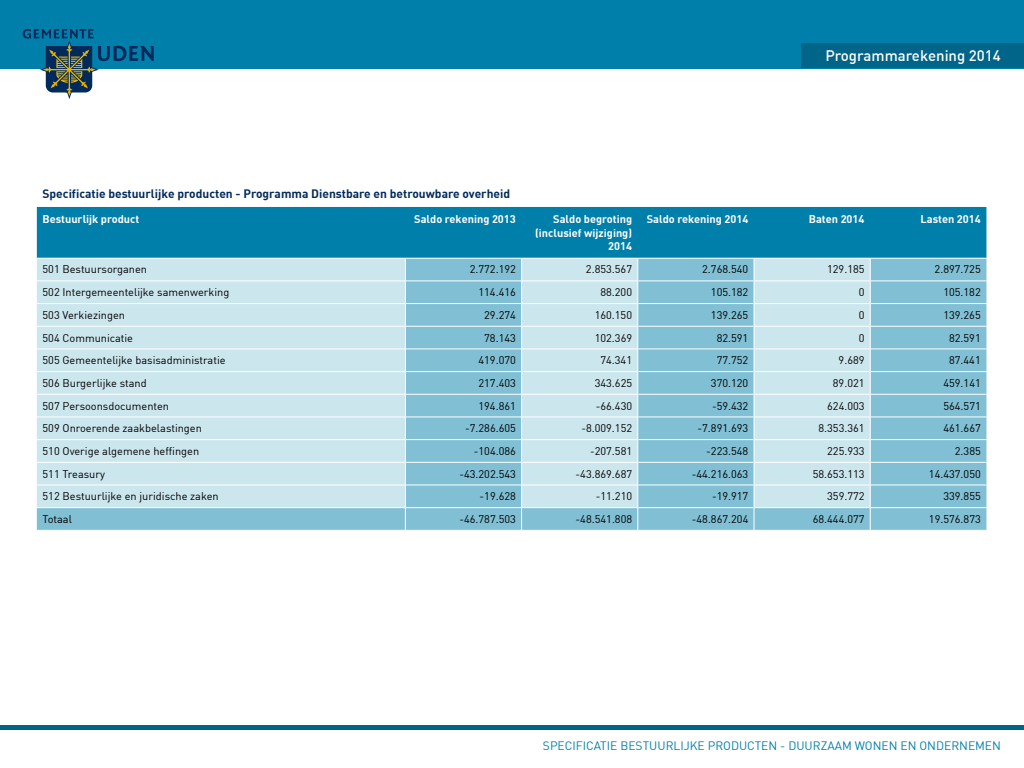
<style>
.page{position:relative;width:1024px;height:768px;background:#fff}
.page>*{position:absolute;margin:0;border:0;box-sizing:border-box;transform-origin:0 0}
.t1{font:500 15px "DIN";color:#fff}
.t2{font:700 12px "DIN";color:#002a5b}
.t3{font:12px "DIN";color:#007faa}
.t4{font:11px "DIN";color:#000}
.t5{font:700 11px/13.2px "DIN";color:#fff;text-align:right}
</style>
<div class="page">
<hr style="left:0;top:726px;width:1024px;height:4px;background:#016589">
<div style="left:0;top:0;width:1024px;height:68px;background:#007faa"></div>
<div style="left:801px;top:43px;width:223px;height:25px;background:#016589"></div>
<svg style="left:23px;top:29px;width:131px;height:70px"></svg>
<div style="left:37px;top:207px;width:949px;height:51px;background:#007faa"></div>
<div style="left:871px;top:259px;width:115px;height:271px;background:#80bfd4"></div>
<hr style="left:871px;top:281px;width:115px;height:1px;background:#fff">
<hr style="left:871px;top:303px;width:115px;height:1px;background:#fff">
<hr style="left:871px;top:326px;width:115px;height:1px;background:#fff">
<hr style="left:871px;top:349px;width:115px;height:1px;background:#fff">
<hr style="left:871px;top:371px;width:115px;height:1px;background:#fff">
<hr style="left:871px;top:394px;width:115px;height:1px;background:#fff">
<hr style="left:871px;top:417px;width:115px;height:1px;background:#fff">
<hr style="left:871px;top:439px;width:115px;height:1px;background:#fff">
<hr style="left:871px;top:462px;width:115px;height:1px;background:#fff">
<hr style="left:871px;top:485px;width:115px;height:1px;background:#fff">
<hr style="left:871px;top:507px;width:115px;height:1px;background:#fff">
<svg style="left:37px;top:258px;width:834px;height:272px;background:#b6dae6"></svg>
<h1 class="t1" style="left:825px;top:46px;width:177px">Programmarekening 2014</h1>
<p class="t2" style="left:43px;top:186px;width:469px">Specificatie bestuurlijke producten - Programma Dienstbare en betrouwbare overheid</p>
<p class="t5" style="left:43px;top:212px;width:98px">Bestuurlijk product</p>
<p class="t5" style="left:414px;top:212px;width:103px">Saldo rekening 2013</p>
<p class="t5" style="left:535px;top:212px;width:98px">Saldo begroting (inclusief wijziging)<br>2014</p>
<p class="t5" style="left:647px;top:212px;width:103px">Saldo rekening 2014</p>
<p class="t5" style="left:809px;top:212px;width:57px">Baten 2014</p>
<p class="t5" style="left:921px;top:212px;width:62px">Lasten 2014</p>
<p class="t4" style="left:43px;top:263px;width:106px">501 Bestuursorganen</p>
<p class="t4" style="left:470px;top:263px;width:48px">2.772.192</p>
<p class="t4" style="left:586px;top:263px;width:48px">2.853.567</p>
<p class="t4" style="left:702px;top:263px;width:48px">2.768.540</p>
<p class="t4" style="left:827px;top:263px;width:39px">129.185</p>
<p class="t4" style="left:935px;top:263px;width:48px">2.897.725</p>
<p class="t4" style="left:43px;top:285px;width:188px">502 Intergemeentelijke samenwerking</p>
<p class="t4" style="left:478px;top:285px;width:39px">114.416</p>
<p class="t4" style="left:600px;top:285px;width:33px">88.200</p>
<p class="t4" style="left:711px;top:285px;width:39px">105.182</p>
<p class="t4" style="left:859px;top:285px;width:7px">0</p>
<p class="t4" style="left:943px;top:285px;width:39px">105.182</p>
<p class="t4" style="left:43px;top:308px;width:84px">503 Verkiezingen</p>
<p class="t4" style="left:484px;top:308px;width:33px">29.274</p>
<p class="t4" style="left:595px;top:308px;width:39px">160.150</p>
<p class="t4" style="left:711px;top:308px;width:39px">139.265</p>
<p class="t4" style="left:859px;top:308px;width:7px">0</p>
<p class="t4" style="left:943px;top:308px;width:39px">139.265</p>
<p class="t4" style="left:43px;top:331px;width:92px">504 Communicatie</p>
<p class="t4" style="left:484px;top:331px;width:33px">78.143</p>
<p class="t4" style="left:595px;top:331px;width:39px">102.369</p>
<p class="t4" style="left:717px;top:331px;width:33px">82.591</p>
<p class="t4" style="left:859px;top:331px;width:7px">0</p>
<p class="t4" style="left:949px;top:331px;width:33px">82.591</p>
<p class="t4" style="left:43px;top:353px;width:185px">505 Gemeentelijke basisadministratie</p>
<p class="t4" style="left:479px;top:353px;width:39px">419.070</p>
<p class="t4" style="left:600px;top:353px;width:33px">74.341</p>
<p class="t4" style="left:717px;top:353px;width:33px">77.752</p>
<p class="t4" style="left:839px;top:353px;width:27px">9.689</p>
<p class="t4" style="left:949px;top:353px;width:33px">87.441</p>
<p class="t4" style="left:43px;top:376px;width:106px">506 Burgerlijke stand</p>
<p class="t4" style="left:479px;top:376px;width:39px">217.403</p>
<p class="t4" style="left:595px;top:376px;width:39px">343.625</p>
<p class="t4" style="left:711px;top:376px;width:39px">370.120</p>
<p class="t4" style="left:833px;top:376px;width:33px">89.021</p>
<p class="t4" style="left:943px;top:376px;width:39px">459.141</p>
<p class="t4" style="left:43px;top:399px;width:128px">507 Persoonsdocumenten</p>
<p class="t4" style="left:479px;top:399px;width:39px">194.861</p>
<p class="t4" style="left:596px;top:399px;width:38px">-66.430</p>
<p class="t4" style="left:712px;top:399px;width:38px">-59.432</p>
<p class="t4" style="left:827px;top:399px;width:39px">624.003</p>
<p class="t4" style="left:943px;top:399px;width:39px">564.571</p>
<p class="t4" style="left:43px;top:421px;width:161px">509 Onroerende zaakbelastingen</p>
<p class="t4" style="left:465px;top:421px;width:52px">-7.286.605</p>
<p class="t4" style="left:581px;top:421px;width:52px">-8.009.152</p>
<p class="t4" style="left:698px;top:421px;width:52px">-7.891.693</p>
<p class="t4" style="left:818px;top:421px;width:48px">8.353.361</p>
<p class="t4" style="left:943px;top:421px;width:39px">461.667</p>
<p class="t4" style="left:43px;top:444px;width:158px">510 Overige algemene heffingen</p>
<p class="t4" style="left:474px;top:444px;width:44px">-104.086</p>
<p class="t4" style="left:590px;top:444px;width:44px">-207.581</p>
<p class="t4" style="left:706px;top:444px;width:44px">-223.548</p>
<p class="t4" style="left:827px;top:444px;width:39px">225.933</p>
<p class="t4" style="left:955px;top:444px;width:27px">2.385</p>
<p class="t4" style="left:43px;top:467px;width:64px">511 Treasury</p>
<p class="t4" style="left:459px;top:467px;width:58px">-43.202.543</p>
<p class="t4" style="left:576px;top:467px;width:58px">-43.869.687</p>
<p class="t4" style="left:692px;top:467px;width:58px">-44.216.063</p>
<p class="t4" style="left:813px;top:467px;width:53px">58.653.113</p>
<p class="t4" style="left:929px;top:467px;width:53px">14.437.050</p>
<p class="t4" style="left:43px;top:489px;width:178px">512 Bestuurlijke en juridische zaken</p>
<p class="t4" style="left:480px;top:489px;width:38px">-19.628</p>
<p class="t4" style="left:596px;top:489px;width:38px">-11.210</p>
<p class="t4" style="left:712px;top:489px;width:38px">-19.917</p>
<p class="t4" style="left:827px;top:489px;width:39px">359.772</p>
<p class="t4" style="left:943px;top:489px;width:39px">339.855</p>
<p class="t4" style="left:43px;top:512px;width:31px">Totaal</p>
<p class="t4" style="left:459px;top:512px;width:58px">-46.787.503</p>
<p class="t4" style="left:576px;top:512px;width:58px">-48.541.808</p>
<p class="t4" style="left:692px;top:512px;width:58px">-48.867.204</p>
<p class="t4" style="left:813px;top:512px;width:53px">68.444.077</p>
<p class="t4" style="left:929px;top:512px;width:53px">19.576.873</p>
<p class="t3" style="left:543px;top:739px;width:460px">SPECIFICATIE BESTUURLIJKE PRODUCTEN - DUURZAAM WONEN EN ONDERNEMEN</p>
</div>
